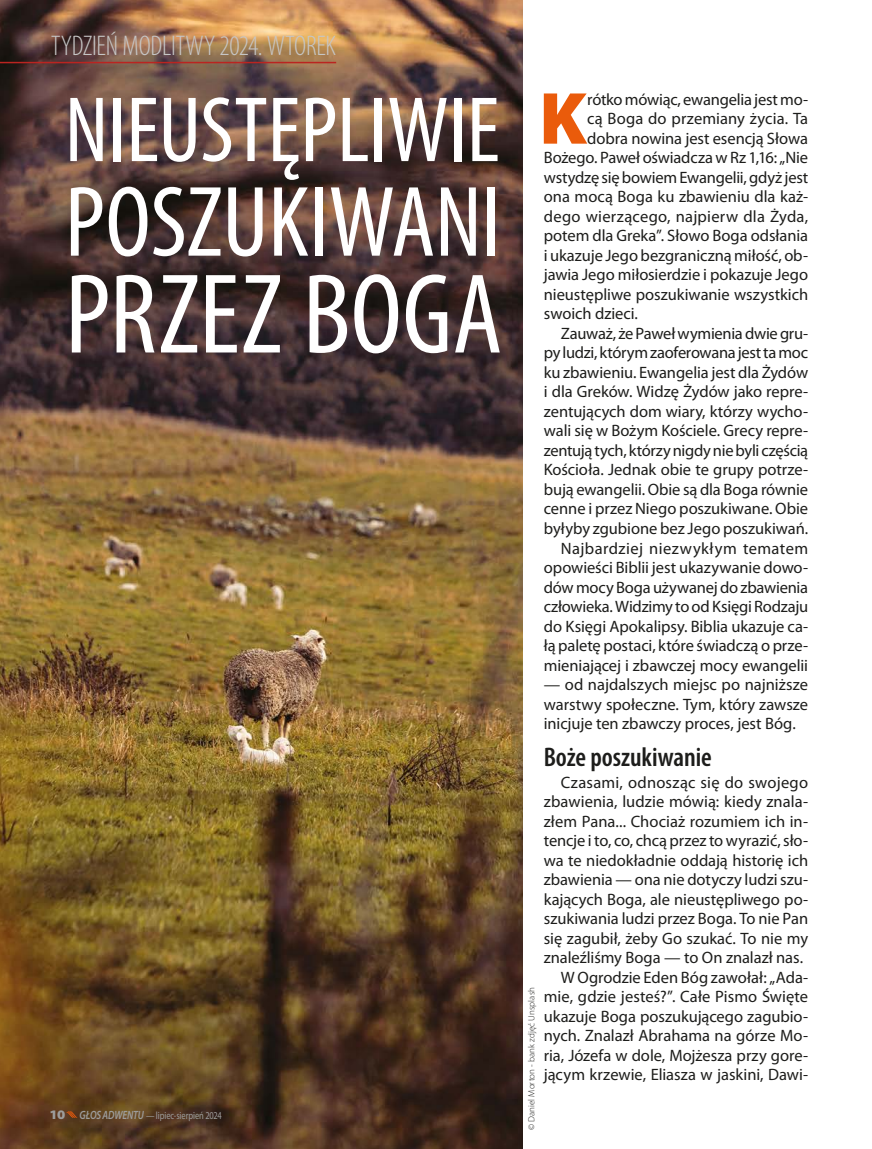
<style>
.page{position:relative;width:872px;height:1149px;background:#fff}
.page>*{position:absolute;margin:0;border:0;box-sizing:border-box;transform-origin:0 0}
._02__Tytuł_GAn_1{font:condensed 114.6px "Myriad Pro";letter-spacing:.005em;color:#fff}
._02__Tytuł_GAn_1-2{font:condensed 101.1px "Myriad Pro";letter-spacing:-.005em;color:#fff}
._02__Tytuł_GAn_1-3{font:condensed 93.6px "Myriad Pro";letter-spacing:-.005em;color:#fff}
._11__Inicjałowy_GAn{font:900 74.4px "Myriad Pro";color:#ea5b0b}
._71__pagina_lewa_GA{font:300 condensed 28.5px "Myriad Pro";letter-spacing:-.005em;color:#c6c6c6}
._04a__Śródtytuł_1_GA{font:600 condensed 27px "Myriad Pro";letter-spacing:-.005em;color:#1d1d1b}
._01__tp_GAn{font:16.5px/19.5px "Myriad Pro";letter-spacing:-.005em;color:#1d1d1b;text-align:justify}
._11__Inicjałowy_GAn-2{font:16.5px "Myriad Pro";letter-spacing:-.005em;color:#1d1d1b}
._11__Inicjałowy_GAn-3{font:16.5px "Myriad Pro";letter-spacing:.015em;color:#1d1d1b}
.t1{font:10.5px "Myriad Pro";letter-spacing:-.005em;color:#9d9d9c;scale:.8 1}
._07__fotopodpis_GA{font:300 9px "Myriad Pro";letter-spacing:.01em;color:#1d1d1b}
.s1{font-weight:900;font-size:13.05px}
.s2{font-weight:600;font-style:italic;font-size:12px}
</style>
<div class="page">
<img style="left:0;top:0;width:522px;height:1148px">
<hr style="left:0;top:62px;width:336px;height:1px;background:#bb2420">
<svg style="left:67px;top:1111px;width:11px;height:5px"></svg>
<p class="_71__pagina_lewa_GA" style="left:51px;top:29px;width:287px">TYDZIEŃ MODLITWY 2024. WTOREK</p>
<p class="_02__Tytuł_GAn_1-3" style="left:65px;top:73px;width:436px">NIEUSTĘPLIWIE</p>
<p class="_02__Tytuł_GAn_1-2" style="left:65px;top:161px;width:438px">POSZUKIWANI</p>
<p class="_02__Tytuł_GAn_1" style="left:65px;top:245px;width:439px">PRZEZ BOGA</p>
<p class="t1" style="left:50px;top:1108px;width:217px"><span class="s1">10</span> <span class="s2">GŁOS ADWENTU</span> — lipiec-sierpień 2024</p>
<p class="_11__Inicjałowy_GAn" style="left:539px;top:69px;width:50px">K</p>
<p class="_11__Inicjałowy_GAn-2" style="left:587px;top:89px;width:222px">rótko mówiąc, ewangelia jest mo-</p>
<p class="_11__Inicjałowy_GAn-2" style="left:587px;top:108px;width:222px">cą Boga do przemiany życia. Ta</p>
<p class="_11__Inicjałowy_GAn-2" style="left:587px;top:128px;width:222px">dobra nowina jest esencją Słowa</p>
<p class="_11__Inicjałowy_GAn-2" style="left:544px;top:147px;width:266px">Bożego. Paweł oświadcza w Rz 1,16: „Nie</p>
<p class="_11__Inicjałowy_GAn-2" style="left:544px;top:167px;width:266px">wstydzę się bowiem Ewangelii, gdyż jest</p>
<p class="_11__Inicjałowy_GAn-2" style="left:544px;top:186px;width:266px">ona mocą Boga ku zbawieniu dla każ-</p>
<p class="_11__Inicjałowy_GAn-3" style="left:544px;top:206px;width:266px">dego wierzącego, najpierw dla Żyda,</p>
<p class="_11__Inicjałowy_GAn-2" style="left:544px;top:225px;width:266px">potem dla Greka”. Słowo Boga odsłania</p>
<p class="_11__Inicjałowy_GAn-2" style="left:544px;top:245px;width:266px">i ukazuje Jego bezgraniczną miłość, ob-</p>
<p class="_11__Inicjałowy_GAn-2" style="left:544px;top:264px;width:266px">jawia Jego miłosierdzie i pokazuje Jego</p>
<p class="_11__Inicjałowy_GAn-2" style="left:544px;top:284px;width:266px">nieustępliwe poszukiwanie wszystkich</p>
<p class="_11__Inicjałowy_GAn-2" style="left:544px;top:303px;width:96px">swoich dzieci.</p>
<p class="_01__tp_GAn" style="left:544px;top:323px;width:266px;text-indent:17px">Zauważ, że Paweł wymienia dwie gru&shy;py ludzi, którym zaoferowana jest ta moc ku zbawieniu. Ewangelia jest dla Żydów i dla Greków. Widzę Żydów jako repre&shy;zentujących dom wiary, którzy wycho&shy;wali się w Bożym Kościele. Grecy repre&shy;zentują tych, którzy nigdy nie byli częścią Kościoła. Jednak obie te grupy potrze&shy;bują ewangelii. Obie są dla Boga równie cenne i przez Niego poszukiwane. Obie byłyby zgubione bez Jego poszukiwań.</p>
<p class="_01__tp_GAn" style="left:544px;top:537px;width:266px;text-indent:17px">Najbardziej niezwykłym tematem opowieści Biblii jest ukazywanie dowo&shy;dów mocy Boga używanej do zbawienia człowieka. Widzimy to od Księgi Rodzaju do Księgi Apokalipsy. Biblia ukazuje ca&shy;łą paletę postaci, które świadczą o prze&shy;mieniającej i zbawczej mocy ewangelii</p>
<p class="_01__tp_GAn" style="left:544px;top:674px;width:266px">— od najdalszych miejsc po najniższe warstwy społeczne. Tym, który zawsze inicjuje ten zbawczy proces, jest Bóg.</p>
<p class="_04a__Śródtytuł_1_GA" style="left:544px;top:740px;width:169px">Boże poszukiwanie</p>
<p class="_01__tp_GAn" style="left:544px;top:771px;width:266px;text-indent:17px">Czasami, odnosząc się do swojego zbawienia, ludzie mówią: kiedy znala&shy;złem Pana... Chociaż rozumiem ich in&shy;tencje i to, co, chcą przez to wyrazić, sło&shy;wa te niedokładnie oddają historię ich zbawienia — ona nie dotyczy ludzi szu&shy;kających Boga, ale nieustępliwego po&shy;szukiwania ludzi przez Boga. To nie Pan się zagubił, żeby Go szukać. To nie my znaleźliśmy Boga — to On znalazł nas.</p>
<p class="_01__tp_GAn" style="left:544px;top:966px;width:266px;text-indent:17px">W Ogrodzie Eden Bóg zawołał: „Ada&shy;mie, gdzie jesteś?”. Całe Pismo Święte ukazuje Boga poszukującego zagubio&shy;nych. Znalazł Abrahama na górze Mo&shy;ria, Józefa w dole, Mojżesza przy gore&shy;jącym krzewie, Eliasza w jaskini, Dawi-</p>
<p class="_07__fotopodpis_GA" style="left:526px;top:1129px;width:144px;rotate:-90deg">© Daniel Morton - bank zdjęć Unsplash</p>
</div>
